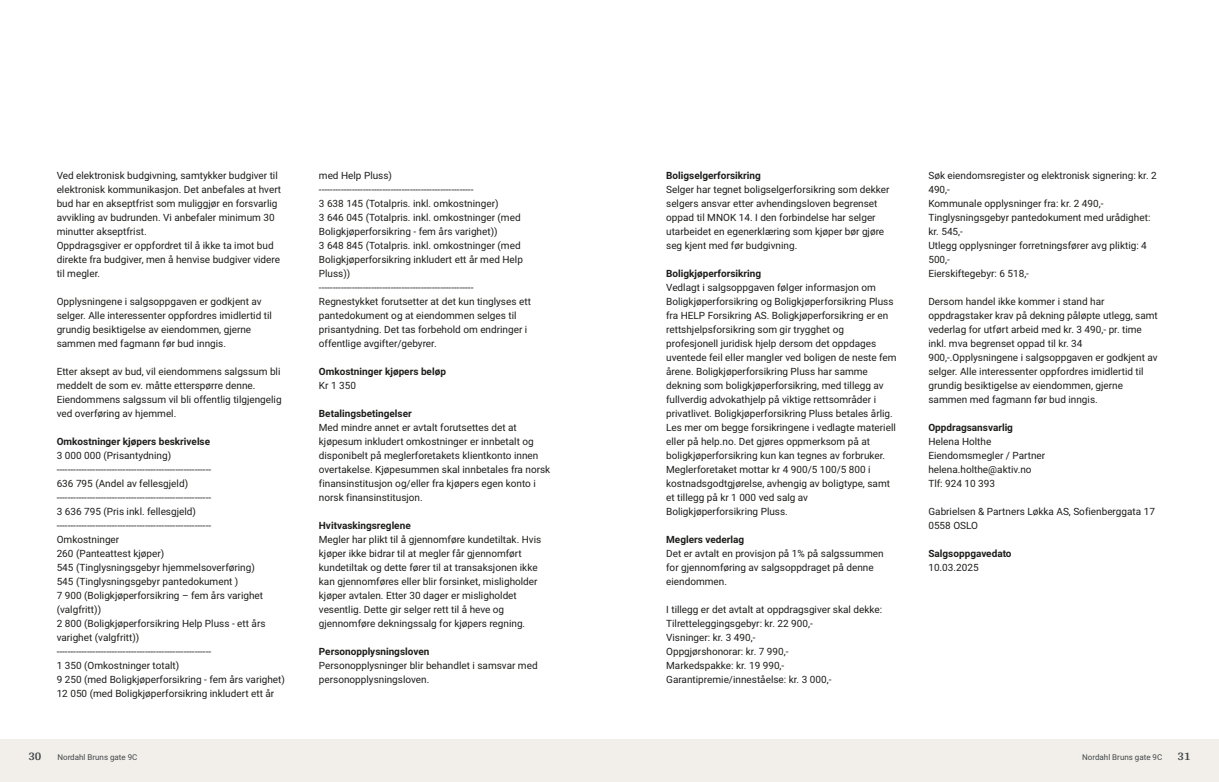
<style>
.page{position:relative;width:1219px;height:782px;background:#fff}
.page>*{position:absolute;margin:0;border:0;box-sizing:border-box;transform-origin:0 0}
.t1{font:700 12px "Arya";color:#414749}
.t2{font:10px/14px "Roboto Vitec";color:#1d1d1b}
.t3{font:700 10px "Roboto Vitec";color:#1d1d1b}
.t4{font:8px "Roboto Vitec";color:#414749}
</style>
<div class="page">
<div style="left:0;top:739px;width:612px;height:42px;background:#f2eeea"></div>
<div style="left:607px;top:739px;width:612px;height:42px;background:#f2eeea"></div>
<p class="t2" style="left:57px;top:167px;width:226px">Ved elektronisk budgivning, samtykker budgiver til elektronisk kommunikasjon. Det anbefales at hvert bud har en akseptfrist som muliggjør en forsvarlig avvikling av budrunden. Vi anbefaler minimum 30 minutter akseptfrist.<br>Oppdragsgiver er oppfordret til å ikke ta imot bud direkte fra budgiver, men å henvise budgiver videre til megler.</p>
<p class="t2" style="left:57px;top:293px;width:217px">Opplysningene i salgsoppgaven er godkjent av selger. Alle interessenter oppfordres imidlertid til grundig besiktigelse av eiendommen, gjerne sammen med fagmann før bud inngis.</p>
<p class="t2" style="left:57px;top:363px;width:226px">Etter aksept av bud, vil eiendommens salgssum bli meddelt de som ev. måtte etterspørre denne.<br>Eiendommens salgssum vil bli offentlig tilgjengelig ved overføring av hjemmel.</p>
<p class="t3" style="left:57px;top:434px;width:155px">Omkostninger kjøpers beskrivelse</p>
<p class="t2" style="left:57px;top:447px;width:230px">3 000 000 (Prisantydning) ‑‑‑‑‑‑‑‑‑‑‑‑‑‑‑‑‑‑‑‑‑‑‑‑‑‑‑‑‑‑‑‑‑‑‑‑‑‑‑‑‑‑‑‑‑‑‑‑‑‑‑‑‑‑‑‑<br>636 795 (Andel av fellesgjeld) ‑‑‑‑‑‑‑‑‑‑‑‑‑‑‑‑‑‑‑‑‑‑‑‑‑‑‑‑‑‑‑‑‑‑‑‑‑‑‑‑‑‑‑‑‑‑‑‑‑‑‑‑‑‑‑‑<br>3 636 795 (Pris inkl. fellesgjeld) ‑‑‑‑‑‑‑‑‑‑‑‑‑‑‑‑‑‑‑‑‑‑‑‑‑‑‑‑‑‑‑‑‑‑‑‑‑‑‑‑‑‑‑‑‑‑‑‑‑‑‑‑‑‑‑‑<br>Omkostninger<br>260 (Panteattest kjøper)<br>545 (Tinglysningsgebyr hjemmelsoverføring)<br>545 (Tinglysningsgebyr pantedokument )<br>7 900 (Boligkjøperforsikring – fem års varighet (valgfritt))<br>2 800 (Boligkjøperforsikring Help Pluss ‑ ett års varighet (valgfritt)) ‑‑‑‑‑‑‑‑‑‑‑‑‑‑‑‑‑‑‑‑‑‑‑‑‑‑‑‑‑‑‑‑‑‑‑‑‑‑‑‑‑‑‑‑‑‑‑‑‑‑‑‑‑‑‑‑<br>1 350 (Omkostninger totalt)<br>9 250 (med Boligkjøperforsikring ‑ fem års varighet)<br>12 050 (med Boligkjøperforsikring inkludert ett år</p>
<p class="t1" style="left:28px;top:749px;width:15px">30</p>
<p class="t4" style="left:57px;top:751px;width:82px">Nordahl Bruns gate 9C</p>
<p class="t2" style="left:319px;top:167px;width:214px">med Help Pluss) ‑‑‑‑‑‑‑‑‑‑‑‑‑‑‑‑‑‑‑‑‑‑‑‑‑‑‑‑‑‑‑‑‑‑‑‑‑‑‑‑‑‑‑‑‑‑‑‑‑‑‑‑‑‑‑‑<br>3 638 145 (Totalpris. inkl. omkostninger)<br>3 646 045 (Totalpris. inkl. omkostninger (med Boligkjøperforsikring ‑ fem års varighet))<br>3 648 845 (Totalpris. inkl. omkostninger (med Boligkjøperforsikring inkludert ett år med Help Pluss))<br>‑‑‑‑‑‑‑‑‑‑‑‑‑‑‑‑‑‑‑‑‑‑‑‑‑‑‑‑‑‑‑‑‑‑‑‑‑‑‑‑‑‑‑‑‑‑‑‑‑‑‑‑‑‑‑‑ Regnestykket forutsetter at det kun tinglyses ett pantedokument og at eiendommen selges til prisantydning. Det tas forbehold om endringer i offentlige avgifter/ gebyrer.</p>
<p class="t3" style="left:319px;top:364px;width:129px">Omkostninger kjøpers beløp</p>
<p class="t2" style="left:319px;top:377px;width:39px">Kr 1 350</p>
<p class="t3" style="left:319px;top:406px;width:94px">Betalingsbetingelser</p>
<p class="t2" style="left:319px;top:419px;width:233px">Med mindre annet er avtalt forutsettes det at kjøpesum inkludert omkostninger er innbetalt og disponibelt på meglerforetakets klientkonto innen overtakelse. Kjøpesummen skal innbetales fra norsk finansinstitusjon og/ eller fra kjøpers egen konto i norsk finansinstitusjon.</p>
<p class="t3" style="left:319px;top:518px;width:93px">Hvitvaskingsreglene</p>
<p class="t2" style="left:319px;top:531px;width:224px">Megler har plikt til å gjennomføre kundetiltak. Hvis kjøper ikke bidrar til at megler får gjennomført kundetiltak og dette fører til at transaksjonen ikke kan gjennomføres eller blir forsinket, misligholder kjøper avtalen. Etter 30 dager er misligholdet vesentlig. Dette gir selger rett til å heve og gjennomføre dekningssalg for kjøpers regning.</p>
<p class="t3" style="left:319px;top:644px;width:112px">Personopplysningsloven</p>
<p class="t2" style="left:319px;top:657px;width:220px">Personopplysninger blir behandlet i samsvar med personopplysningsloven.</p>
<p class="t3" style="left:666px;top:168px;width:96px">Boligselgerforsikring</p>
<p class="t2" style="left:666px;top:181px;width:225px">Selger har tegnet boligselgerforsikring som dekker selgers ansvar etter avhendingsloven begrenset oppad til MNOK 14. I den forbindelse har selger utarbeidet en egenerklæring som kjøper bør gjøre seg kjent med før budgivning.</p>
<p class="t3" style="left:666px;top:266px;width:97px">Boligkjøperforsikring</p>
<p class="t2" style="left:666px;top:279px;width:232px">Vedlagt i salgsoppgaven følger informasjon om Boligkjøperforsikring og Boligkjøperforsikring Pluss fra HELP Forsikring AS. Boligkjøperforsikring er en rettshjelpsforsikring som gir trygghet og profesjonell juridisk hjelp dersom det oppdages uventede feil eller mangler ved boligen de neste fem årene. Boligkjøperforsikring Pluss har samme dekning som boligkjøperforsikring, med tillegg av fullverdig advokathjelp på viktige rettsområder i privatlivet. Boligkjøperforsikring Pluss betales årlig.<br>Les mer om begge forsikringene i vedlagte materiell eller på help.no. Det gjøres oppmerksom på at boligkjøperforsikring kun kan tegnes av forbruker.<br>Meglerforetaket mottar kr 4 900/ 5 100/ 5 800 i kostnadsgodtgjørelse, avhengig av boligtype, samt et tillegg på kr 1 000 ved salg av Boligkjøperforsikring Pluss.</p>
<p class="t3" style="left:666px;top:532px;width:80px">Meglers vederlag</p>
<p class="t2" style="left:666px;top:545px;width:219px">Det er avtalt en provisjon på 1% på salgssummen for gjennomføring av salgsoppdraget på denne eiendommen.</p>
<p class="t2" style="left:666px;top:601px;width:218px">I tillegg er det avtalt at oppdragsgiver skal dekke:<br>Tilretteleggingsgebyr: kr. 22 900,‑<br>Visninger: kr. 3 490,‑<br>Oppgjørshonorar: kr. 7 990,‑<br>Markedspakke: kr. 19 990,‑<br>Garantipremie/ inneståelse: kr. 3 000,‑</p>
<p class="t2" style="left:928px;top:167px;width:230px">Søk eiendomsregister og elektronisk signering: kr. 2<br>490,‑<br>Kommunale opplysninger fra: kr. 2 490,‑<br>Tinglysningsgebyr pantedokument med urådighet: kr. 545,‑<br>Utlegg opplysninger forretningsfører avg pliktig: 4<br>500,‑<br>Eierskiftegebyr: 6 518,‑</p>
<p class="t2" style="left:928px;top:293px;width:231px">Dersom handel ikke kommer i stand har oppdragstaker krav på dekning påløpte utlegg, samt vederlag for utført arbeid med kr. 3 490,‑ pr. time inkl. mva begrenset oppad til kr. 34<br>900,‑.Opplysningene i salgsoppgaven er godkjent av selger. Alle interessenter oppfordres imidlertid til grundig besiktigelse av eiendommen, gjerne sammen med fagmann før bud inngis.</p>
<p class="t3" style="left:928px;top:420px;width:86px">Oppdragsansvarlig</p>
<p class="t2" style="left:928px;top:433px;width:118px">Helena Holthe<br>Eiendomsmegler / Partner helena.holthe@aktiv.no<br>Tlf: 924 10 393</p>
<p class="t2" style="left:928px;top:503px;width:228px">Gabrielsen &amp; Partners Løkka AS, Sofienberggata 17<br>0558 OSLO</p>
<p class="t3" style="left:928px;top:546px;width:85px">Salgsoppgavedato</p>
<p class="t2" style="left:928px;top:559px;width:52px">10.03.2025</p>
<p class="t4" style="left:1082px;top:751px;width:82px">Nordahl Bruns gate 9C</p>
<p class="t1" style="left:1177px;top:749px;width:15px">31</p>
</div>
